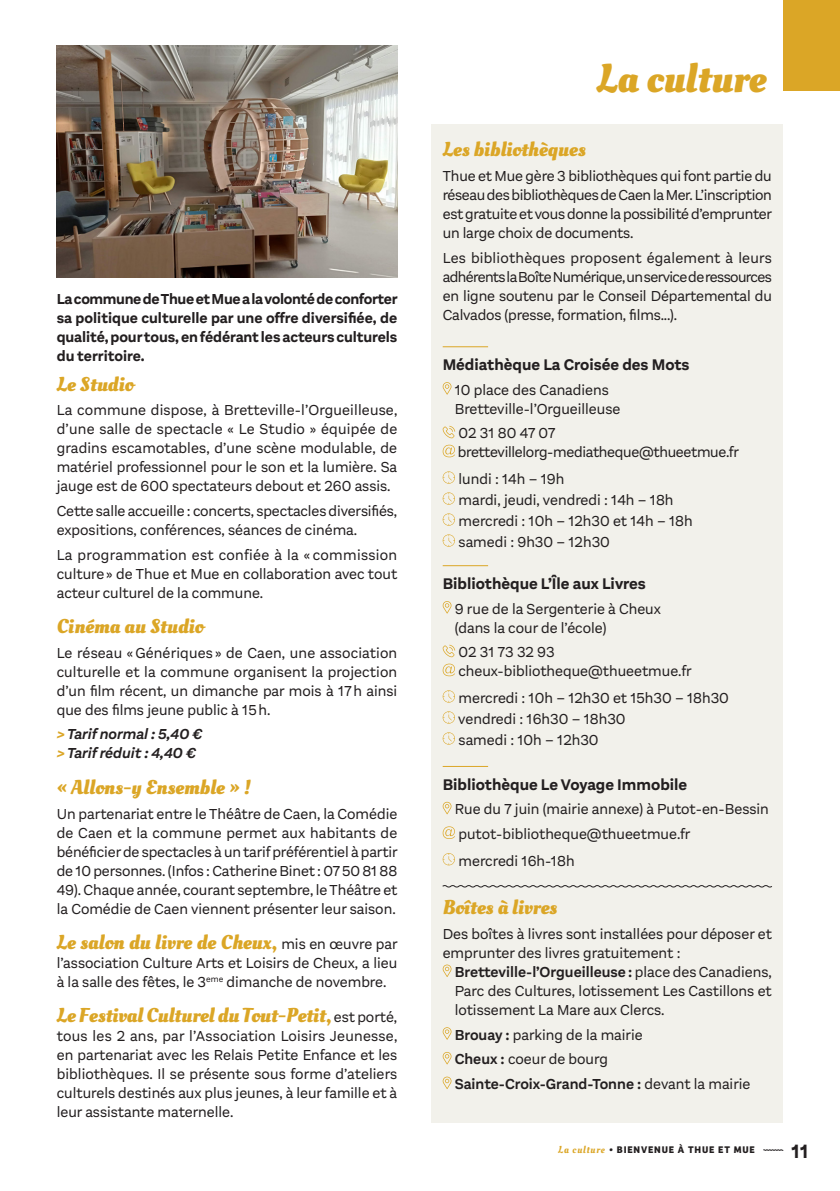
<style>
.page{position:relative;width:840px;height:1191px;background:#fff}
.page>*{position:absolute;margin:0;border:0;box-sizing:border-box;transform-origin:0 0}
.t1{font:700 40px "Oleo Script";color:#dba626}
.t2{font:700 20px "Oleo Script";color:#dba626}
.t3{font:700 20px "Aestetico";color:#231f20}
.t4{font:700 16px "Aestetico";color:#231f20}
.t5{font:15px/19px "Aestetico";color:#231f20;text-align:justify}
.t6{font:700 15px/19px "Aestetico";letter-spacing:-.005em;color:#231f20;text-align:justify}
.t7{font:15px "Aestetico";letter-spacing:-.02em;color:#231f20}
.t8{font:600 15px "Aestetico";color:#231f20}
.t9{font:italic 600 15px/19px "Aestetico";color:#231f20}
.t10{font:700 10px "Bree";letter-spacing:.085em;color:#231f20}
.s1{color:#dba626}
.s2{font-family:"Aestetico";font-weight:400;font-size:15px;color:#231f20}
.s3{font-weight:600}
.s4{font-weight:400}
.s5{font-family:"Oleo Script";font-weight:400;color:#dba626}
.s6{font-family:"Oleo Script"}
</style>
<div class="page">
<svg style="left:763px;top:1149px;width:20px;height:1px"></svg>
<div style="left:782px;top:0;width:57px;height:91px;background:#dba626"></div>
<div style="left:431px;top:125px;width:351px;height:998px;background:#f2f1eb"></div>
<hr style="left:442px;top:346px;width:46px;height:1px;background:#dba626">
<hr style="left:442px;top:565px;width:46px;height:1px;background:#dba626">
<hr style="left:442px;top:766px;width:46px;height:1px;background:#dba626">
<svg style="left:442px;top:382px;width:9px;height:12px"></svg>
<svg style="left:442px;top:426px;width:13px;height:12px"></svg>
<svg style="left:442px;top:445px;width:13px;height:12px"></svg>
<svg style="left:442px;top:471px;width:12px;height:13px"></svg>
<svg style="left:442px;top:492px;width:12px;height:13px"></svg>
<svg style="left:442px;top:513px;width:12px;height:13px"></svg>
<svg style="left:442px;top:534px;width:12px;height:13px"></svg>
<svg style="left:442px;top:601px;width:9px;height:12px"></svg>
<svg style="left:442px;top:644px;width:13px;height:13px"></svg>
<svg style="left:442px;top:663px;width:13px;height:13px"></svg>
<svg style="left:442px;top:690px;width:12px;height:12px"></svg>
<svg style="left:442px;top:711px;width:12px;height:12px"></svg>
<svg style="left:442px;top:732px;width:12px;height:12px"></svg>
<svg style="left:442px;top:802px;width:9px;height:12px"></svg>
<svg style="left:442px;top:826px;width:13px;height:13px"></svg>
<svg style="left:442px;top:853px;width:12px;height:12px"></svg>
<svg style="left:442px;top:964px;width:9px;height:13px"></svg>
<svg style="left:442px;top:1027px;width:9px;height:12px"></svg>
<svg style="left:442px;top:1052px;width:9px;height:12px"></svg>
<svg style="left:442px;top:1076px;width:9px;height:13px"></svg>
<svg style="left:442px;top:885px;width:330px;height:3px"></svg>
<img style="left:57px;top:46px;width:340px;height:232px">
<p class="t6" style="left:57px;top:290px;width:342px">La commune de Thue et Mue a la volonté de conforter sa politique culturelle par une offre diversifiée, de qualité, pour tous, en fédérant les acteurs culturels du territoire.</p>
<p class="t2" style="left:57px;top:372px;width:78px">Le Studio</p>
<p class="t5" style="left:57px;top:401px;width:342px">La commune dispose, à Bretteville-l’Orgueilleuse, d’une salle de spectacle « Le Studio » équipée de gradins escamotables, d’une scène modulable, de matériel professionnel pour le son et la lumière. Sa jauge est de 600 spectateurs debout et 260 assis.</p>
<p class="t5" style="left:57px;top:501px;width:342px">Cette salle accueille : concerts, spectacles diversifiés, expositions, conférences, séances de cinéma.</p>
<p class="t5" style="left:57px;top:545px;width:342px">La programmation est confiée à la « commission culture» de Thue et Mue en collaboration avec tout acteur culturel de la commune.</p>
<p class="t2" style="left:57px;top:614px;width:148px">Cinéma au Studio</p>
<p class="t5" style="left:57px;top:643px;width:342px">Le réseau «Génériques » de Caen, une association culturelle et la commune organisent la projection d’un film récent, un dimanche par mois à 17h ainsi que des films jeune public à 15h.</p>
<p class="t9" style="left:57px;top:725px;width:147px"><span class="s1">&gt;</span> Tarif normal : 5,40 € <span class="s1">&gt;</span> Tarif réduit : 4,40 €</p>
<p class="t2" style="left:57px;top:775px;width:195px">« Allons-y Ensemble » !</p>
<p class="t5" style="left:57px;top:804px;width:342px">Un partenariat entre le Théâtre de Caen, la Comédie de Caen et la commune permet aux habitants de bénéficier de spectacles à un tarif préférentiel à partir de 10 personnes. (Infos : Catherine Binet : 07 50 81 88<br>49). Chaque année, courant septembre, le Théâtre et la Comédie de Caen viennent présenter leur saison.</p>
<p class="t2" style="left:57px;top:930px;width:342px">Le salon du livre de Cheux, <span class="s2">mis en œuvre par</span></p>
<p class="t5" style="left:57px;top:953px;width:342px">l’association Culture Arts et Loisirs de Cheux, a lieu à la salle des fêtes, le 3<sup>eme</sup> dimanche de novembre.</p>
<p class="t2" style="left:57px;top:1003px;width:342px">Le Festival Culturel du Tout-Petit, <span class="s2">est porté,</span></p>
<p class="t5" style="left:57px;top:1026px;width:342px">tous les 2 ans, par l’Association Loisirs Jeunesse, en partenariat avec les Relais Petite Enfance et les bibliothèques. Il se présente sous forme d’ateliers culturels destinés aux plus jeunes, à leur famille et à leur assistante maternelle.</p>
<p class="t1" style="left:596px;top:54px;width:171px">La culture</p>
<p class="t2" style="left:442px;top:137px;width:144px">Les bibliothèques</p>
<p class="t5" style="left:442px;top:166px;width:331px">Thue et Mue gère 3 bibliothèques qui font partie du réseau des bibliothèques de Caen la Mer. L’inscription est gratuite et vous donne la possibilité d’emprunter un large choix de documents.</p>
<p class="t5" style="left:442px;top:248px;width:330px">Les bibliothèques proposent également à leurs adhérents la Boîte Numérique, un service de ressources en ligne soutenu par le Conseil Départemental du Calvados (presse, formation, films...).</p>
<p class="t4" style="left:442px;top:355px;width:248px">Médiathèque La Croisée des Mots</p>
<p class="t5" style="left:454px;top:380px;width:167px">10 place des Canadiens<br>Bretteville-l’Orgueilleuse</p>
<p class="t5" style="left:458px;top:424px;width:98px">02 31 80 47 07</p>
<p class="t7" style="left:457px;top:444px;width:282px">brettevillelorg-mediatheque@thueetmue.fr</p>
<p class="t5" style="left:458px;top:469px;width:107px">lundi : 14h – 19h</p>
<p class="t5" style="left:458px;top:490px;width:216px">mardi, jeudi, vendredi : 14h – 18h</p>
<p class="t5" style="left:458px;top:511px;width:235px">mercredi : 10h – 12h30 et 14h – 18h</p>
<p class="t5" style="left:458px;top:532px;width:153px">samedi : 9h30 – 12h30</p>
<p class="t4" style="left:442px;top:574px;width:205px">Bibliothèque L’Île aux Livres</p>
<p class="t5" style="left:454px;top:599px;width:208px">9 rue de la Sergenterie à Cheux (dans la cour de l’école)</p>
<p class="t5" style="left:458px;top:643px;width:98px">02 31 73 32 93</p>
<p class="t5" style="left:458px;top:662px;width:234px">cheux-bibliotheque@thueetmue.fr</p>
<p class="t5" style="left:458px;top:688px;width:272px">mercredi : 10h – 12h30 et 15h30 – 18h30</p>
<p class="t5" style="left:458px;top:709px;width:169px">vendredi : 16h30 – 18h30</p>
<p class="t5" style="left:458px;top:730px;width:141px">samedi : 10h – 12h30</p>
<p class="t4" style="left:442px;top:774px;width:246px">Bibliothèque Le Voyage Immobile</p>
<p class="t5" style="left:454px;top:800px;width:315px">Rue du 7 juin (mairie annexe) à Putot-en-Bessin</p>
<p class="t5" style="left:458px;top:824px;width:233px">putot-bibliotheque@thueetmue.fr</p>
<p class="t5" style="left:458px;top:851px;width:117px">mercredi 16h-18h</p>
<p class="t2" style="left:442px;top:895px;width:116px">Boîtes à livres</p>
<p class="t5" style="left:442px;top:924px;width:330px">Des boîtes à livres sont installées pour déposer et emprunter des livres gratuitement :</p>
<p class="t5" style="left:454px;top:962px;width:318px"><span class="s3">Bretteville-l’Orgueilleuse :</span> place des Canadiens, Parc des Cultures, lotissement Les Castillons et lotissement La Mare aux Clercs.</p>
<p class="t5" style="left:454px;top:1025px;width:189px"><span class="s3">Brouay :</span> parking de la mairie</p>
<p class="t5" style="left:454px;top:1050px;width:155px"><span class="s3">Cheux :</span> coeur de bourg</p>
<p class="t8" style="left:454px;top:1075px;width:297px">Sainte-Croix-Grand-Tonne : <span class="s4">devant la mairie</span></p>
<p class="t10" style="left:558px;top:1144px;width:198px"><span class="s5">La culture</span> <span class="s6">•</span> BIENVENUE À THUE ET MUE</p>
<p class="t3" style="left:791px;top:1139px;width:19px">11</p>
</div>
